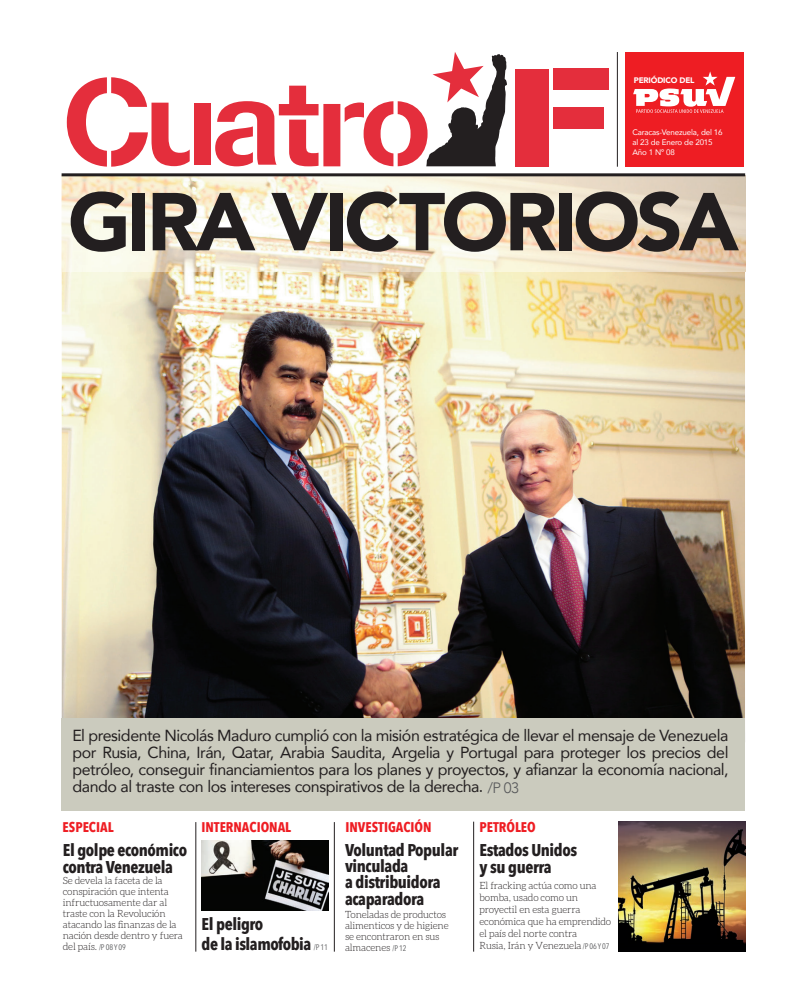
<style>
.page{position:relative;width:808px;height:1007px;background:#fff}
.page>*{position:absolute;margin:0;border:0;box-sizing:border-box;transform-origin:0 0}
.t1{font:900 81px "Avenir";letter-spacing:-.05em;color:#231f20}
.t2{font:700 17px/16.3px "Avenir Next Condensed";letter-spacing:-.025em;color:#231f20}
.t3{font:16px/17px "Avenir";letter-spacing:-.03em;color:#231f20;text-align:justify}
.t4{font:700 14px "Avenir Next Condensed";color:#ee1d23}
.t5{font:700 14px "Avenir Next Condensed";color:#ee1d23}
.t6{font:300 10px/11px "Aleo";letter-spacing:-.02em;color:#231f20}
.t7{font:8px/10px "Avenir";letter-spacing:-.02em;color:#fff}
.t8{font:900 8px "Avenir";letter-spacing:-.02em;color:#fff}
.s1{font-weight:300;font-size:15px;color:#57585a}
.s2{font-family:"Avenir Next LT Pro";font-weight:400;font-stretch:condensed;font-size:8px;color:#57585a}
</style>
<div class="page">
<div style="left:625px;top:52px;width:118px;height:115px;background:#ee1d23"></div>
<img style="left:62px;top:271px;width:683px;height:446px">
<img style="left:62px;top:176px;width:683px;height:95px">
<div style="left:62px;top:717px;width:683px;height:93px;background:#cbcbbe"></div>
<hr style="left:617px;top:52px;width:1px;height:115px;background:#231f20">
<svg style="left:633px;top:71px;width:102px;height:42px"></svg>
<svg style="left:67px;top:77px;width:123px;height:90px"></svg>
<div style="left:194px;top:103px;width:17px;height:61px;background:#e42e3c"></div>
<svg style="left:215px;top:52px;width:292px;height:114px"></svg>
<div style="left:515px;top:69px;width:34px;height:97px;background:#e42e3c"></div>
<div style="left:553px;top:69px;width:55px;height:21px;background:#e42e3c"></div>
<div style="left:553px;top:107px;width:51px;height:21px;background:#e42e3c"></div>
<hr style="left:62px;top:173px;width:683px;height:3px;background:#231f20">
<hr style="left:196px;top:822px;width:1px;height:129px;background:#231f20">
<hr style="left:334px;top:822px;width:1px;height:129px;background:#231f20">
<hr style="left:473px;top:821px;width:1px;height:130px;background:#231f20">
<img style="left:202px;top:840px;width:126px;height:70px">
<img style="left:618px;top:821px;width:128px;height:130px">
<p class="t8" style="left:634px;top:73px;width:62px">PERIÓDICO DEL</p>
<p class="t7" style="left:632px;top:127px;width:92px">Caracas-Venezuela, del 16 al 23 de Enero de 2015<br>Año 1 Nº 08</p>
<h1 class="t1" style="left:68px;top:153px;width:672px">GIRA VICTORIOSA</h1>
<p class="t3" style="left:72px;top:726px;width:658px">El presidente Nicolás Maduro cumplió con la misión estratégica de llevar el mensaje de Venezuela por Rusia, China, Irán, Qatar, Arabia Saudita, Argelia y Portugal para proteger los precios del petróleo, conseguir financiamientos para los planes y proyectos, y afianzar la economía nacional, dando al traste con los intereses conspirativos de la derecha. <span class="s1">/P 03</span></p>
<h3 class="t4" style="left:63px;top:818px;width:53px">ESPECIAL</h3>
<h3 class="t4" style="left:201px;top:818px;width:91px">INTERNACIONAL</h3>
<h3 class="t4" style="left:345px;top:818px;width:88px">INVESTIGACIÓN</h3>
<h3 class="t5" style="left:479px;top:818px;width:58px">PETRÓLEO</h3>
<h2 class="t2" style="left:63px;top:841px;width:126px;line-height:17px">El golpe económico contra Venezuela</h2>
<p class="t6" style="left:63px;top:875px;width:122px">Se devela la faceta de la conspiración que intenta infructuosamente dar al traste con la Revolución atacando las finanzas de la nación desde dentro y fuera del país. <span class="s2">/P 08 Y 09</span></p>
<h2 class="t2" style="left:202px;top:913px;width:128px;line-height:20px">El peligro<br>de la islamofobia <span class="s2">/P 11</span></h2>
<h2 class="t2" style="left:345px;top:842px;width:115px">Voluntad Popular vinculada<br>a distribuidora acaparadora</h2>
<p class="t6" style="left:345px;top:909px;width:105px">Toneladas de productos alimenticos y de higiene se encontraron en sus almacenes <span class="s2">/P 12</span></p>
<h2 class="t2" style="left:479px;top:841px;width:99px;line-height:17px">Estados Unidos y su guerra</h2>
<p class="t6" style="left:479px;top:879px;width:133px;line-height:12px">El fracking actúa como una bomba, usado como un proyectil en esta guerra económica que ha emprendido el país del norte contra<br>Rusia, Irán y Venezuela <span class="s2">/P 06 Y 07</span></p>
</div>
